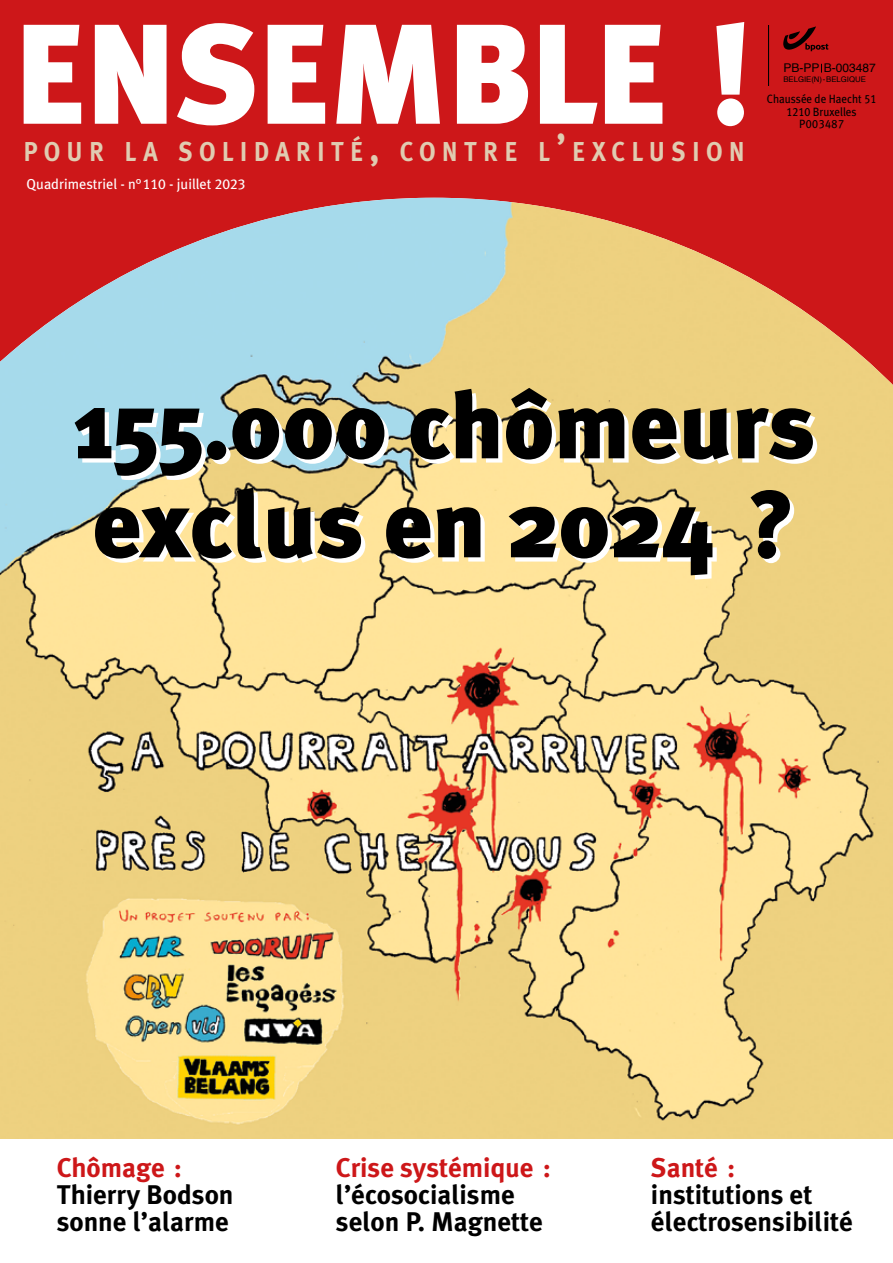
<style>
.page{position:relative;width:893px;height:1263px;background:#fff}
.page>*{position:absolute;margin:0;border:0;box-sizing:border-box;transform-origin:0 0}
.t1{font:900 141.9px "Meta Plus";letter-spacing:-.02em;color:#fff}
.t2{font:900 94.5px/99px "Meta Plus";color:#000}
.t3{font:700 27.3px "Meta Plus";letter-spacing:.255em;color:#e0ccb1;scale:.9 1}
.t4{font:700 27px/27px "Meta Plus";color:#000}
.t5{font:700 27px "Meta Plus";color:#cd1719}
.t6{font:14.4px "Meta Plus";color:#fff}
.t7{font:12px/12.8px "Meta Plus";color:#000;text-align:center;scale:.93 1}
.t8{font:12px "Helvetica";color:#000}
.t9{font:12px "Meta Plus Book Caps";letter-spacing:.04em;color:#000;scale:.93 1}
.t10{font:7.8px "Helvetica";color:#000}
.s1{font-size:39px}
.s2{font-family:"Meta Plus Book Caps"}
.s3{font-family:"Meta Plus"}
</style>
<div class="page">
<div style="left:0;top:0;width:893px;height:721px;background:#cd1719"></div>
<img style="left:0;top:198px;width:893px;height:941px">
<svg style="left:783px;top:27px;width:45px;height:24px"></svg>
<hr style="left:768px;top:26px;width:1px;height:60px;background:#000">
<h1 class="t1" style="left:13px;top:-9px;width:741px">ENSEMBLE !</h1>
<p class="t3" style="left:23px;top:136px;width:803px">POUR LA SOLIDARITÉ<span class="s1">,</span> CONTRE L<span class="s1">’</span>EXCLUSION</p>
<p class="t6" style="left:27px;top:176px;width:221px">Quadrimestriel - n°<span class="s2">110</span> - juillet <span class="s2">2023</span></p>
<p class="t8" style="left:783px;top:59px;width:94px">PB-PP B-003487</p>
<p class="t10" style="left:783px;top:74px;width:84px">BELGIE(N)-BELGIQUE</p>
<p class="t7" style="left:767px;top:92px;width:119px">Chaussée de Haecht <span class="s2">51<br>1210</span> Bruxelles</p>
<p class="t9" style="left:799px;top:117px;width:50px"><span class="s3">P</span>003487</p>
<h2 class="t2" style="left:74px;top:376px;width:742px">155.000 chômeurs exclus en 2024 ?</h2>
<p class="t5" style="left:57px;top:1152px;width:127px">Chômage :</p>
<p class="t4" style="left:57px;top:1181px;width:178px">Thierry Bodson sonne l’alarme</p>
<p class="t5" style="left:336px;top:1152px;width:216px">Crise systémique :</p>
<p class="t4" style="left:336px;top:1181px;width:209px">l’écosocialisme selon P. Magnette</p>
<p class="t5" style="left:651px;top:1152px;width:86px">Santé :</p>
<p class="t4" style="left:651px;top:1181px;width:203px">institutions et électrosensibilité</p>
</div>
